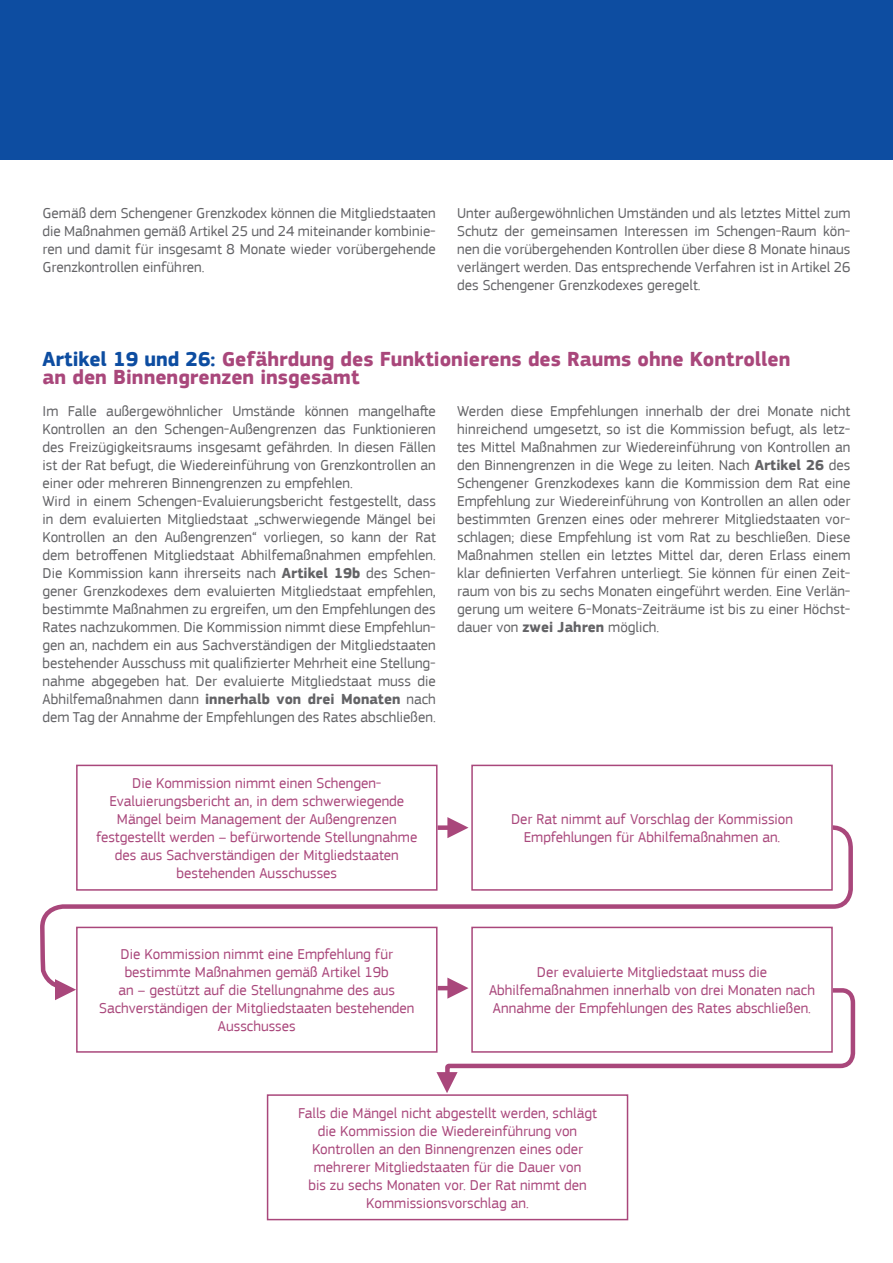
<style>
.page{position:relative;width:893px;height:1263px;background:#fff}
.page>*{position:absolute;margin:0;border:0;box-sizing:border-box;transform-origin:0 0}
.t1{font:700 21px "EC Square Sans Pro";color:#a9477b}
.t2{font:15px/18px "EC Square Sans Pro";color:#636366;text-align:justify}
.t3{font:15px/18px "EC Square Sans Pro";color:#a9477b;text-align:center}
.s1{color:#0d4da1}
.s2{font-weight:700}
</style>
<div class="page">
<div style="left:0;top:0;width:893px;height:160px;background:#0d4da1"></div>
<div style="left:471px;top:765px;width:362px;height:126px;border:2px solid #a9477b"></div>
<div style="left:76px;top:927px;width:362px;height:126px;border:2px solid #a9477b"></div>
<div style="left:76px;top:765px;width:362px;height:126px;border:2px solid #a9477b"></div>
<div style="left:267px;top:1094px;width:361px;height:126px;border:2px solid #a9477b"></div>
<svg style="left:55px;top:992px;width:16px;height:8px"></svg>
<svg style="left:40px;top:823px;width:813px;height:169px"></svg>
<svg style="left:447px;top:817px;width:21px;height:21px"></svg>
<div style="left:438px;top:825px;width:12px;height:5px;background:#a9477b"></div>
<svg style="left:436px;top:977px;width:420px;height:116px"></svg>
<p class="t2" style="left:43px;top:204px;width:395px">Gemäß dem Schengener Grenzkodex können die Mitgliedstaaten die Maßnahmen gemäß Artikel 25 und 24 miteinander kombinie&shy;ren und damit für insgesamt 8 Monate wieder vorübergehende Grenzkontrollen einführen.</p>
<p class="t2" style="left:457px;top:204px;width:395px">Unter außergewöhnlichen Umständen und als letztes Mittel zum Schutz der gemeinsamen Interessen im Schengen-Raum kön&shy;nen die vorübergehenden Kontrollen über diese 8 Monate hinaus verlängert werden. Das entsprechende Verfahren ist in Artikel 26 des Schengener Grenzkodexes geregelt.</p>
<p class="t1" style="left:43px;top:347px;width:749px"><span class="s1">Artikel 19 und 26:</span> Gefährdung des Funktionierens des Raums ohne Kontrollen</p>
<p class="t1" style="left:43px;top:365px;width:319px">an den Binnengrenzen insgesamt</p>
<p class="t2" style="left:43px;top:402px;width:395px">Im Falle außergewöhnlicher Umstände können mangelhafte Kontrollen an den Schengen-Außengrenzen das Funktionieren des Freizügigkeitsraums insgesamt gefährden. In diesen Fällen ist der Rat befugt, die Wiedereinführung von Grenzkontrollen an einer oder mehreren Binnengrenzen zu empfehlen.</p>
<p class="t2" style="left:43px;top:492px;width:395px">Wird in einem Schengen-Evaluierungsbericht festgestellt, dass in dem evaluierten Mitgliedstaat „schwerwiegende Mängel bei Kontrollen an den Außengrenzen“ vorliegen, so kann der Rat dem betroffenen Mitgliedstaat Abhilfemaßnahmen empfehlen.<br>Die Kommission kann ihrerseits nach <span class="s2">Artikel 19b</span> des Schen&shy;gener Grenzkodexes dem evaluierten Mitgliedstaat empfehlen, bestimmte Maßnahmen zu ergreifen, um den Empfehlungen des Rates nachzukommen. Die Kommission nimmt diese Empfehlun&shy;gen an, nachdem ein aus Sachverständigen der Mitgliedstaaten bestehender Ausschuss mit qualifizierter Mehrheit eine Stellung&shy;nahme abgegeben hat. Der evaluierte Mitgliedstaat muss die Abhilfemaßnahmen dann <span class="s2">innerhalb von drei Monaten</span> nach dem Tag der Annahme der Empfehlungen des Rates abschließen.</p>
<p class="t3" style="left:96px;top:774px;width:323px">Die Kommission nimmt einen Schengen-Evaluierungsbericht an, in dem schwerwiegende Mängel beim Management der Außengrenzen festgestellt werden – befürwortende Stellungnahme des aus Sachverständigen der Mitgliedstaaten bestehenden Ausschusses</p>
<p class="t2" style="left:457px;top:402px;width:395px">Werden diese Empfehlungen innerhalb der drei Monate nicht hinreichend umgesetzt, so ist die Kommission befugt, als letz&shy;tes Mittel Maßnahmen zur Wiedereinführung von Kontrollen an den Binnengrenzen in die Wege zu leiten. Nach <span class="s2">Artikel 26</span> des Schengener Grenzkodexes kann die Kommission dem Rat eine Empfehlung zur Wiedereinführung von Kontrollen an allen oder bestimmten Grenzen eines oder mehrerer Mitgliedstaaten vor&shy;schlagen; diese Empfehlung ist vom Rat zu beschließen. Diese Maßnahmen stellen ein letztes Mittel dar, deren Erlass einem klar definierten Verfahren unterliegt. Sie können für einen Zeit&shy;raum von bis zu sechs Monaten eingeführt werden. Eine Verlän&shy;gerung um weitere 6-Monats-Zeiträume ist bis zu einer Höchst&shy;dauer von <span class="s2">zwei Jahren</span> möglich.</p>
<p class="t3" style="left:511px;top:810px;width:283px">Der Rat nimmt auf Vorschlag der Kommission<br>Empfehlungen für Abhilfemaßnahmen an.</p>
<p class="t3" style="left:99px;top:945px;width:317px">Die Kommission nimmt eine Empfehlung für bestimmte Maßnahmen gemäß Artikel 19b<br>an – gestützt auf die Stellungnahme des aus Sachverständigen der Mitgliedstaaten bestehenden Ausschusses</p>
<p class="t3" style="left:489px;top:963px;width:327px">Der evaluierte Mitgliedstaat muss die<br>Abhilfemaßnahmen innerhalb von drei Monaten nach<br>Annahme der Empfehlungen des Rates abschließen.</p>
<p class="t3" style="left:298px;top:1104px;width:300px">Falls die Mängel nicht abgestellt werden, schlägt die Kommission die Wiedereinführung von Kontrollen an den Binnengrenzen eines oder mehrerer Mitgliedstaaten für die Dauer von<br>bis zu sechs Monaten vor. Der Rat nimmt den Kommissionsvorschlag an.</p>
</div>
